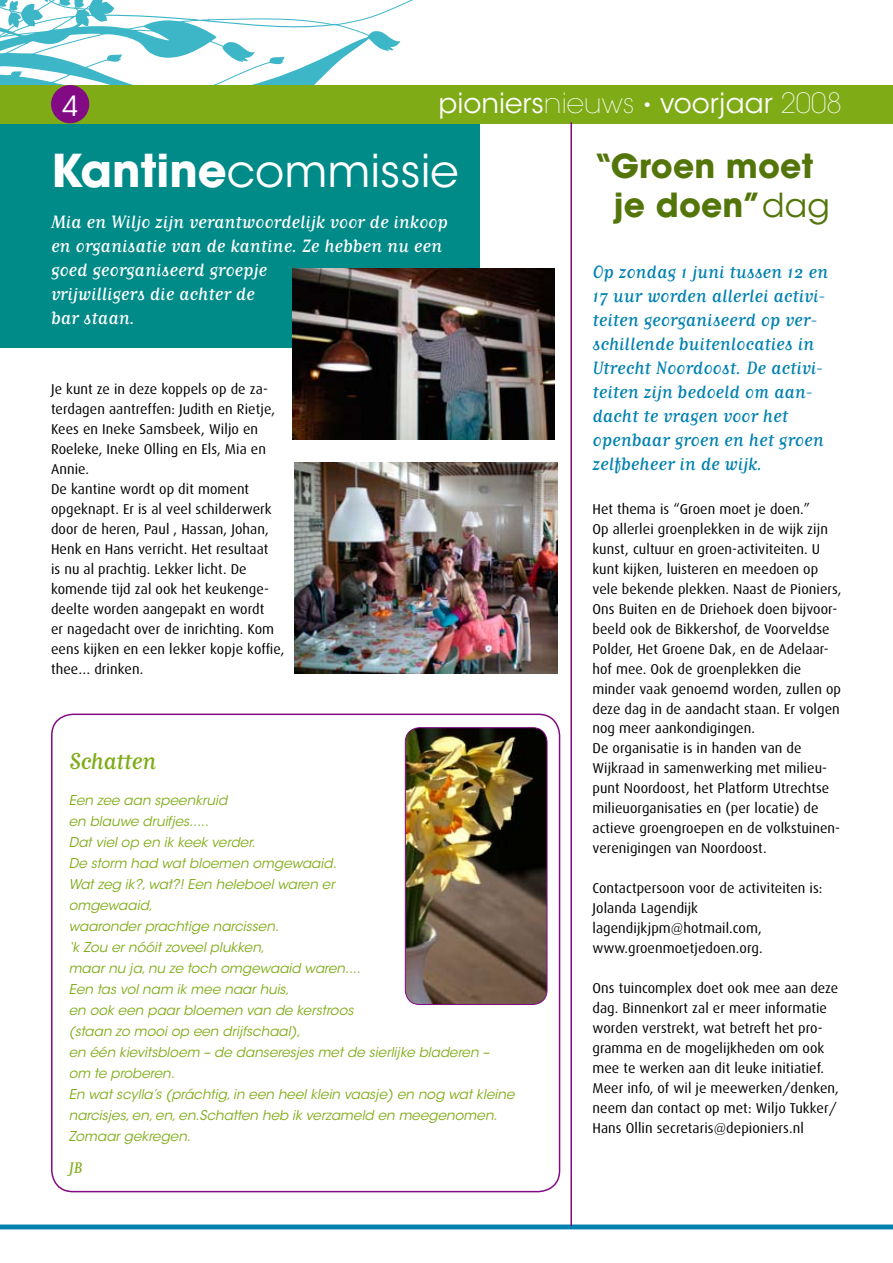
<style>
.page{position:relative;width:893px;height:1263px;background:#fff}
.page>*{position:absolute;margin:0;border:0;box-sizing:border-box;transform-origin:0 0}
.t1{font:45px "ITC Avant Garde Std";color:#fff}
.t2{font:700 33px/39px "ITC Avant Garde Std";letter-spacing:.005em;color:#53750a}
.t3{font:27.75px "ITC Avant Garde Std";color:#fff}
.t4{font:27px "Matrix Script";letter-spacing:-.02em;color:#7fab16}
.t5{font:21px/24px "Matrix Script";color:#0081b0}
.t6{font:21px/24px "Matrix Script";color:#fff}
.t7{font:18px "Matrix Script";color:#7fab16}
.t8{font:14.25px/20px "Dax";letter-spacing:.005em;color:#000}
.t9{font:italic 13.5px/21px "ITC Avant Garde Std";color:#7fab16}
.s1{font-weight:200}
.s2{font-weight:400}
.s3{font-weight:700}
</style>
<div class="page">
<div style="left:0;top:85px;width:480px;height:263px;background:#008a88"></div>
<svg style="left:0;top:0;width:413px;height:85px"></svg>
<div style="left:0;top:85px;width:893px;height:38px;background:#7fab16"></div>
<div style="left:51px;top:85px;width:38px;height:38px;background:#830a85;border-radius:50%"></div>
<hr style="left:0;top:1225px;width:893px;height:4px;background:#0081b0">
<img style="left:295px;top:462px;width:262px;height:212px">
<img style="left:293px;top:269px;width:261px;height:171px">
<hr style="left:570px;top:122px;width:2px;height:1104px;background:#830a85">
<div style="left:51px;top:713px;width:509px;height:479px;border:2px solid #830a85;border-radius:21px"></div>
<img style="left:405px;top:728px;width:142px;height:276px">
<div style="left:405px;top:727px;width:142px;height:278px;border:1px solid #830a85;border-radius:14px"></div>
<h3 class="t3" style="left:62px;top:89px;width:17px">4</h3>
<h3 class="t3" style="left:438px;top:86px;width:405px">pioniers<span class="s1">nieuws •</span> voorjaar <span class="s1">2008</span></h3>
<h2 class="t2" style="left:613px;top:147px;width:218px;text-indent:-21px">“Groen moet je doen”<span class="s2">dag</span></h2>
<h1 class="t1" style="left:51px;top:144px;width:409px"><span class="s3">Kantine</span>commissie</h1>
<h3 class="t6" style="left:51px;top:210px;width:398px">Mia en Wiljo zijn verantwoordelijk voor de inkoop en organisatie van de kantine. Ze hebben nu een goed georganiseerd groepje<br>vrijwilligers die achter de<br>bar staan.</h3>
<p class="t5" style="left:592px;top:259px;width:237px">Op zondag 1 juni tussen 12 en<br>17 uur worden allerlei activi&shy;teiten georganiseerd op ver&shy;schillende buitenlocaties in<br>Utrecht Noordoost. De activi&shy;teiten zijn bedoeld om aan&shy;dacht te vragen voor het openbaar groen en het groen zelfbeheer in de wijk.</p>
<p class="t8" style="left:592px;top:499px;width:251px">Het thema is “Groen moet je doen.”<br>Op allerlei groenplekken in de wijk zijn kunst, cultuur en groen-activiteiten. U kunt kijken, luisteren en meedoen op vele bekende plekken. Naast de Pioniers, Ons Buiten en de Driehoek doen bijvoor&shy;beeld ook de Bikkershof, de Voorveldse Polder, Het Groene Dak, en de Adelaar&shy;hof mee. Ook de groenplekken die minder vaak genoemd worden, zullen op deze dag in de aandacht staan. Er volgen nog meer aankondigingen.<br>De organisatie is in handen van de Wijkraad in samenwerking met milieu&shy;punt Noordoost, het Platform Utrechtse milieuorganisaties en (per locatie) de actieve groengroepen en de volkstuinen&shy;verenigingen van Noordoost.</p>
<p class="t8" style="left:592px;top:878px;width:231px">Contactpersoon voor de activiteiten is:<br>Jolanda Lagendijk lagendijkjpm@hotmail.com, www.groenmoetjedoen.org.</p>
<p class="t8" style="left:592px;top:978px;width:248px">Ons tuincomplex doet ook mee aan deze dag. Binnenkort zal er meer informatie worden verstrekt, wat betreft het pro&shy;gramma en de mogelijkheden om ook mee te werken aan dit leuke initiatief.<br>Meer info, of wil je meewerken/denken, neem dan contact op met: Wiljo Tukker/ Hans Ollin secretaris@depioniers.nl</p>
<p class="t8" style="left:51px;top:379px;width:235px">Je kunt ze in deze koppels op de za&shy;terdagen aantreffen: Judith en Rietje,<br>Kees en Ineke Samsbeek, Wiljo en<br>Roeleke, Ineke Olling en Els, Mia en<br>Annie.<br>De kantine wordt op dit moment opgeknapt. Er is al veel schilderwerk door de heren, Paul , Hassan, Johan,<br>Henk en Hans verricht. Het resultaat<br>is nu al prachtig. Lekker licht. De komende tijd zal ook het keukenge&shy;deelte worden aangepakt en wordt<br>er nagedacht over de inrichting. Kom eens kijken en een lekker kopje koffie, thee… drinken.</p>
<h3 class="t4" style="left:70px;top:748px;width:88px">Schatten</h3>
<p class="t9" style="left:69px;top:790px;width:447px">Een zee aan speenkruid<br>en blauwe druifjes.....<br>Dat viel op en ik keek verder.<br>De storm had wat bloemen omgewaaid.<br>Wat zeg ik?, wat?! Een heleboel waren er<br>omgewaaid,<br>waaronder prachtige narcissen.<br>‘k Zou er nóóit zoveel plukken,<br>maar nu ja, nu ze toch omgewaaid waren....<br>Een tas vol nam ik mee naar huis,<br>en ook een paar bloemen van de kerstroos<br>(staan zo mooi op een drijfschaal),<br>en één kievitsbloem – de danseresjes met de sierlijke bladeren –<br>om te proberen.<br>En wat scylla’s (práchtig, in een heel klein vaasje) en nog wat kleine narcisjes, en, en, en.Schatten heb ik verzameld en meegenomen.<br>Zomaar gekregen.</p>
<p class="t7" style="left:69px;top:1159px;width:15px">JB</p>
</div>
